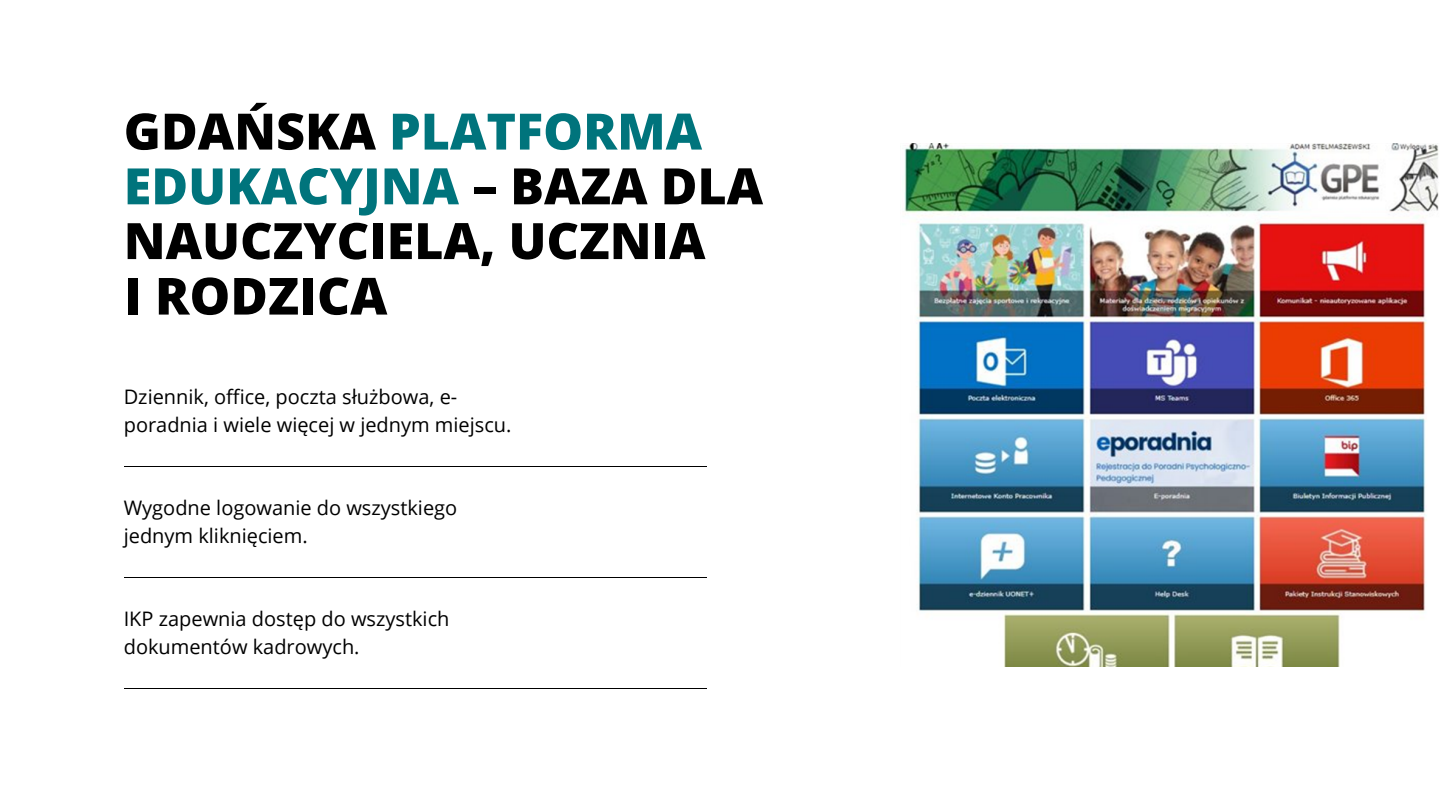
<style>
.page{position:relative;width:1440px;height:810px;background:#fff}
.page>*{position:absolute;margin:0;border:0;box-sizing:border-box;transform-origin:0 0}
.t1{font:800 51.2px "Open Sans";color:#000}
.t2{font:800 50.2px/54.8px "Open Sans";color:#000}
.t3{font:20px/27.8px "Open Sans";color:#000}
.s1{color:#00747c}
</style>
<div class="page">
<hr style="left:124px;top:688px;width:582px;height:1px;background:#000">
<hr style="left:124px;top:577px;width:582px;height:1px;background:#000">
<hr style="left:124px;top:466px;width:582px;height:1px;background:#000">
<img style="left:904px;top:143px;width:535px;height:524px">
<p class="t2" style="left:124px;top:103px;width:641px">GDAŃSKA <span class="s1">PLATFORMA<br>EDUKACYJNA</span> – BAZA DLA<br>NAUCZYCIELA, UCZNIA</p>
<p class="t1" style="left:124px;top:260px;width:265px">I RODZICA</p>
<p class="t3" style="left:124px;top:383px;width:389px">Dziennik, office, poczta służbowa, e&shy;poradnia i wiele więcej w jednym miejscu.</p>
<p class="t3" style="left:124px;top:494px;width:335px">Wygodne logowanie do wszystkiego jednym kliknięciem.</p>
<p class="t3" style="left:124px;top:604px;width:327px">IKP zapewnia dostęp do wszystkich dokumentów kadrowych.</p>
</div>
